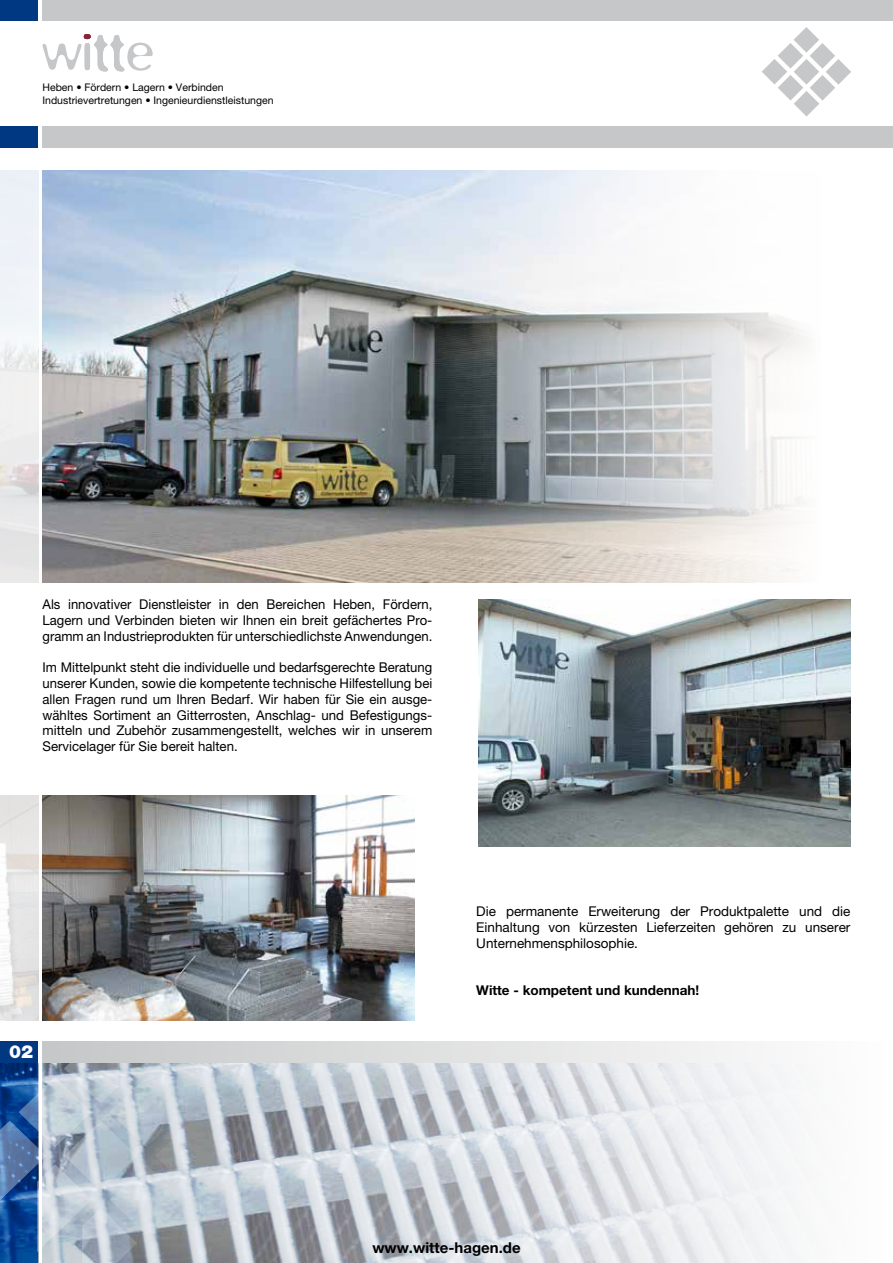
<style>
.page{position:relative;width:893px;height:1263px;background:#fff}
.page>*{position:absolute;margin:0;border:0;box-sizing:border-box;transform-origin:0 0}
.t1{font:900 18px "Helvetica Neue LT Pro";color:#fff}
.t2{font:700 15px "Helvetica Neue LT Pro";color:#000}
.t3{font:13.5px/15.8px "Helvetica Neue LT Pro";color:#000;text-align:justify}
.t4{font:700 13.5px "Helvetica Neue LT Pro";color:#000}
.t5{font:10.5px/12.6px "Helvetica Neue LT Pro";color:#000}
</style>
<div class="page">
<div style="left:0;top:0;width:38px;height:21px;background:#003882"></div>
<div style="left:43px;top:0;width:850px;height:21px;background:#c6c7c8"></div>
<svg style="left:42px;top:34px;width:111px;height:37px"></svg>
<div style="left:0;top:126px;width:38px;height:21px;background:#003882"></div>
<img style="left:210px;top:1063px;width:589px;height:200px">
<svg style="left:183px;top:1020px;width:27px;height:243px;background:#bbc2c9"></svg>
<svg style="left:0;top:1016px;width:183px;height:247px;background:#9fb1c6"></svg>
<div style="left:43px;top:1042px;width:850px;height:21px;background:linear-gradient(to right,#c5c6c7,#fefefe)"></div>
<svg style="left:892px;top:1042px;width:1px;height:21px"></svg>
<svg style="left:762px;top:27px;width:89px;height:90px"></svg>
<div style="left:43px;top:126px;width:850px;height:21px;background:#c6c7c8"></div>
<img style="left:43px;top:795px;width:372px;height:225px">
<img style="left:43px;top:170px;width:762px;height:413px">
<img style="left:0;top:795px;width:38px;height:225px">
<img style="left:478px;top:600px;width:372px;height:246px">
<p class="t5" style="left:43px;top:81px;width:233px">Heben • Fördern • Lagern • Verbinden<br>Industrievertretungen • Ingenieurdienstleistungen</p>
<p class="t3" style="left:43px;top:596px;width:391px">Als innovativer Dienstleister in den Bereichen Heben, Fördern, Lagern und Verbinden bieten wir Ihnen ein breit gefächertes Pro&shy;gramm an Industrieprodukten für unterschiedlichste Anwendungen.</p>
<p class="t3" style="left:43px;top:659px;width:391px">Im Mittelpunkt steht die individuelle und bedarfsgerechte Beratung unserer Kunden, sowie die kompetente technische Hilfestellung bei allen Fragen rund um Ihren Bedarf. Wir haben für Sie ein ausge&shy;wähltes Sortiment an Gitterrosten, Anschlag- und Befestigungs&shy;mitteln und Zubehör zusammengestellt, welches wir in unserem Servicelager für Sie bereit halten.</p>
<h1 class="t1" style="left:9px;top:1040px;width:26px">02</h1>
<p class="t3" style="left:476px;top:903px;width:376px">Die permanente Erweiterung der Produktpalette und die Einhaltung von kürzesten Lieferzeiten gehören zu unserer Unternehmensphilosophie.</p>
<p class="t4" style="left:476px;top:982px;width:225px">Witte - kompetent und kundennah!</p>
<p class="t2" style="left:372px;top:1239px;width:150px">www.witte-hagen.de</p>
</div>
